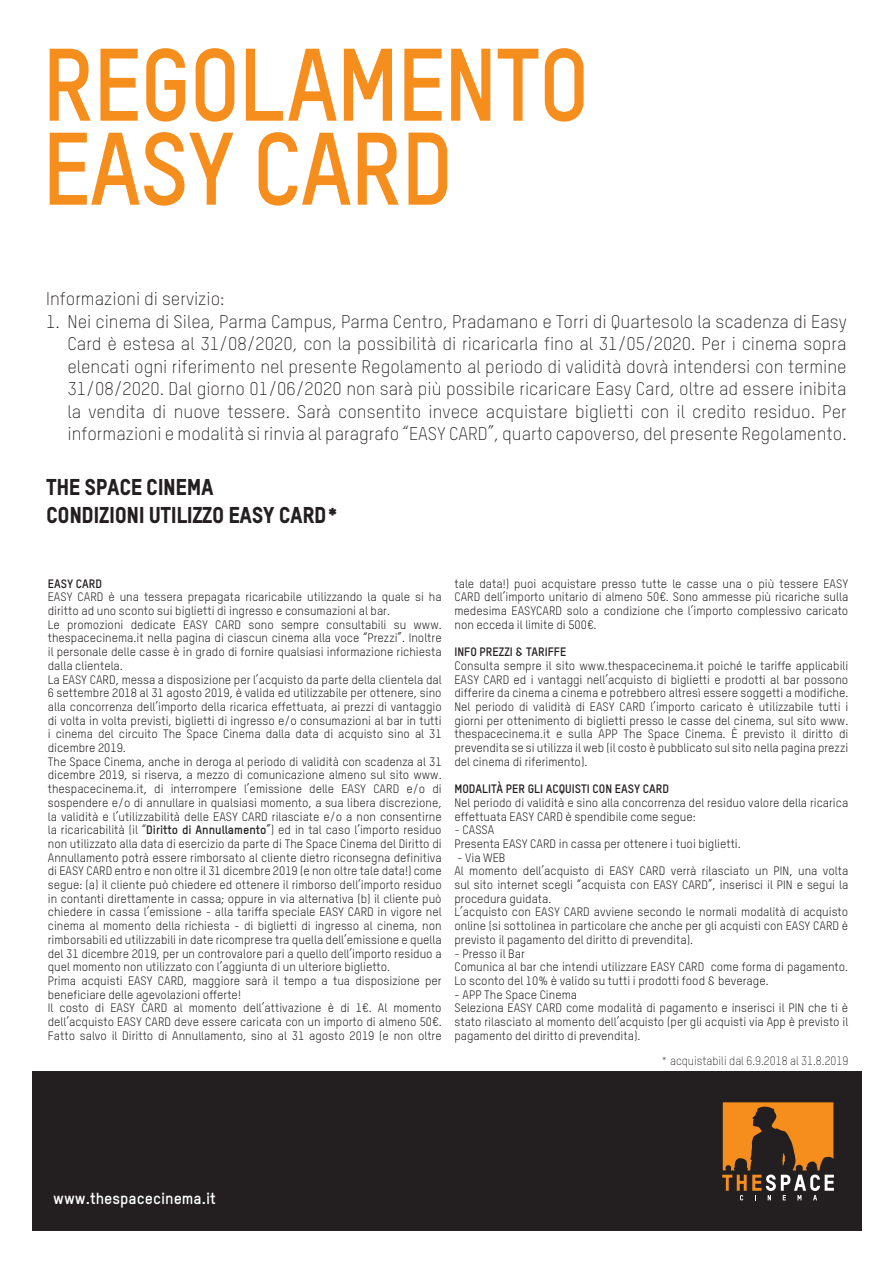
<style>
.page{position:relative;width:893px;height:1263px;background:#fff}
.page>*{position:absolute;margin:0;border:0;box-sizing:border-box;transform-origin:0 0}
.t1{font:700 100.95px "TSTAR";letter-spacing:-.02em;color:#f68e1e;scale:.93 1}
.t2{font:22.5px "TSTAR Headline";letter-spacing:-.02em;color:#231f20}
.Normale{font:300 18px/22.5px "TSTAR";color:#231f20;text-align:justify}
.t3{font:700 15.75px "TSTAR";color:#fff}
.Normale-2{font:12px/13.6px "TSTAR";color:#231f20;text-align:justify}
.Normale-3{font:700 12px "TSTAR";color:#231f20}
.Normale-4{font:300 12px "TSTAR";color:#231f20;scale:.95 1}
.s1{font-weight:700}
</style>
<div class="page">
<div style="left:32px;top:1071px;width:829px;height:160px;background:#231f20"></div>
<svg style="left:722px;top:1102px;width:112px;height:98px"></svg>
<p class="t1" style="left:43px;top:21px;width:590px">REGOLAMENTO</p>
<p class="t1" style="left:43px;top:105px;width:443px">EASY CARD</p>
<p class="Normale" style="left:46px;top:288px;width:180px">Informazioni di servizio:</p>
<p class="Normale" style="left:68px;top:310px;width:781px;text-indent:-21px">1. Nei cinema di Silea, Parma Campus, Parma Centro, Pradamano e Torri di Quartesolo la scadenza di Easy Card è estesa al 31/08/2020, con la possibilità di ricaricarla fino al 31/05/2020. Per i cinema sopra elencati ogni riferimento nel presente Regolamento al periodo di validità dovrà intendersi con termine 31/08/2020. Dal giorno 01/06/2020 non sarà più possibile ricaricare Easy Card, oltre ad essere inibita la vendita di nuove tessere. Sarà consentito invece acquistare biglietti con il credito residuo. Per informazioni e modalità si rinvia al paragrafo “EASY CARD”, quarto capoverso, del presente Regolamento.</p>
<p class="t2" style="left:46px;top:473px;width:169px">THE SPACE CINEMA</p>
<p class="t2" style="left:46px;top:501px;width:295px">CONDIZIONI UTILIZZO EASY CARD*</p>
<p class="Normale-3" style="left:48px;top:576px;width:56px">EASY CARD</p>
<p class="Normale-2" style="left:48px;top:590px;width:395px">EASY CARD è una tessera prepagata ricaricabile utilizzando la quale si ha diritto ad uno sconto sui biglietti di ingresso e consumazioni al bar.</p>
<p class="Normale-2" style="left:48px;top:617px;width:395px">Le promozioni dedicate EASY CARD sono sempre consultabili su www. thespacecinema.it nella pagina di ciascun cinema alla voce “Prezzi”. Inoltre il personale delle casse è in grado di fornire qualsiasi informazione richiesta dalla clientela.</p>
<p class="Normale-2" style="left:48px;top:672px;width:395px">La EASY CARD, messa a disposizione per l’acquisto da parte della clientela dal 6 settembre 2018 al 31 agosto 2019, è valida ed utilizzabile per ottenere, sino alla concorrenza dell’importo della ricarica effettuata, ai prezzi di vantaggio di volta in volta previsti, biglietti di ingresso e/o consumazioni al bar in tutti i cinema del circuito The Space Cinema dalla data di acquisto sino al 31 dicembre 2019.</p>
<p class="Normale-2" style="left:48px;top:754px;width:395px">The Space Cinema, anche in deroga al periodo di validità con scadenza al 31 dicembre 2019, si riserva, a mezzo di comunicazione almeno sul sito www. thespacecinema.it, di interrompere l’emissione delle EASY CARD e/o di sospendere e/o di annullare in qualsiasi momento, a sua libera discrezione, la validità e l’utilizzabilità delle EASY CARD rilasciate e/o a non consentirne la ricaricabilità (il “<span class="s1">Diritto di Annullamento</span>”) ed in tal caso l’importo residuo non utilizzato alla data di esercizio da parte di The Space Cinema del Diritto di Annullamento potrà essere rimborsato al cliente dietro riconsegna definitiva di EASY CARD entro e non oltre il 31 dicembre 2019 (e non oltre tale data!) come segue: (a) il cliente può chiedere ed ottenere il rimborso dell’importo residuo in contanti direttamente in cassa; oppure in via alternativa (b) il cliente può chiedere in cassa l’emissione - alla tariffa speciale EASY CARD in vigore nel cinema al momento della richiesta - di biglietti di ingresso al cinema, non rimborsabili ed utilizzabili in date ricomprese tra quella dell’emissione e quella del 31 dicembre 2019, per un controvalore pari a quello dell’importo residuo a quel momento non utilizzato con l’aggiunta di un ulteriore biglietto.</p>
<p class="Normale-2" style="left:48px;top:974px;width:395px">Prima acquisti EASY CARD, maggiore sarà il tempo a tua disposizione per beneficiare delle agevolazioni offerte!</p>
<p class="Normale-2" style="left:48px;top:1001px;width:395px">Il costo di EASY CARD al momento dell’attivazione è di 1€. Al momento dell’acquisto EASY CARD deve essere caricata con un importo di almeno 50€.<br>Fatto salvo il Diritto di Annullamento, sino al 31 agosto 2019 (e non oltre</p>
<p class="Normale-2" style="left:454px;top:576px;width:395px">tale data!) puoi acquistare presso tutte le casse una o più tessere EASY CARD dell’importo unitario di almeno 50€. Sono ammesse più ricariche sulla medesima EASYCARD solo a condizione che l’importo complessivo caricato non ecceda il limite di 500€.</p>
<p class="Normale-3" style="left:454px;top:644px;width:113px">INFO PREZZI &amp; TARIFFE</p>
<p class="Normale-2" style="left:454px;top:659px;width:395px">Consulta sempre il sito www.thespacecinema.it poiché le tariffe applicabili EASY CARD ed i vantaggi nell’acquisto di biglietti e prodotti al bar possono differire da cinema a cinema e potrebbero altresì essere soggetti a modifiche.</p>
<p class="Normale-2" style="left:454px;top:700px;width:395px">Nel periodo di validità di EASY CARD l’importo caricato è utilizzabile tutti i giorni per ottenimento di biglietti presso le casse del cinema, sul sito www. thespacecinema.it e sulla APP The Space Cinema. È previsto il diritto di prevendita se si utilizza il web (il costo è pubblicato sul sito nella pagina prezzi del cinema di riferimento).</p>
<p class="Normale-3" style="left:454px;top:781px;width:216px">MODALITÀ PER GLI ACQUISTI CON EASY CARD</p>
<p class="Normale-2" style="left:454px;top:796px;width:395px">Nel periodo di validità e sino alla concorrenza del residuo valore della ricarica effettuata EASY CARD è spendibile come segue:</p>
<p class="Normale-2" style="left:454px;top:823px;width:41px">- CASSA</p>
<p class="Normale-2" style="left:454px;top:837px;width:288px">Presenta EASY CARD in cassa per ottenere i tuoi biglietti.</p>
<p class="Normale-2" style="left:457px;top:850px;width:50px">- Via WEB</p>
<p class="Normale-2" style="left:454px;top:864px;width:395px">Al momento dell’acquisto di EASY CARD verrà rilasciato un PIN, una volta sul sito internet scegli “acquista con EASY CARD”, inserisci il PIN e segui la procedura guidata.</p>
<p class="Normale-2" style="left:454px;top:905px;width:395px">L’acquisto con EASY CARD avviene secondo le normali modalità di acquisto online (si sottolinea in particolare che anche per gli acquisti con EASY CARD è previsto il pagamento del diritto di prevendita).</p>
<p class="Normale-2" style="left:454px;top:946px;width:72px">- Presso il Bar</p>
<p class="Normale-2" style="left:454px;top:960px;width:395px">Comunica al bar che intendi utilizzare EASY CARD come forma di pagamento.<br>Lo sconto del 10% è valido su tutti i prodotti food &amp; beverage.</p>
<p class="Normale-2" style="left:454px;top:987px;width:124px">- APP The Space Cinema</p>
<p class="Normale-2" style="left:454px;top:1001px;width:395px">Seleziona EASY CARD come modalità di pagamento e inserisci il PIN che ti è stato rilasciato al momento dell’acquisto (per gli acquisti via App è previsto il pagamento del diritto di prevendita).</p>
<p class="Normale-4" style="left:661px;top:1053px;width:199px">* acquistabili dal 6.9.2018 al 31.8.2019</p>
<p class="t3" style="left:53px;top:1188px;width:164px">www.thespacecinema.it</p>
</div>
